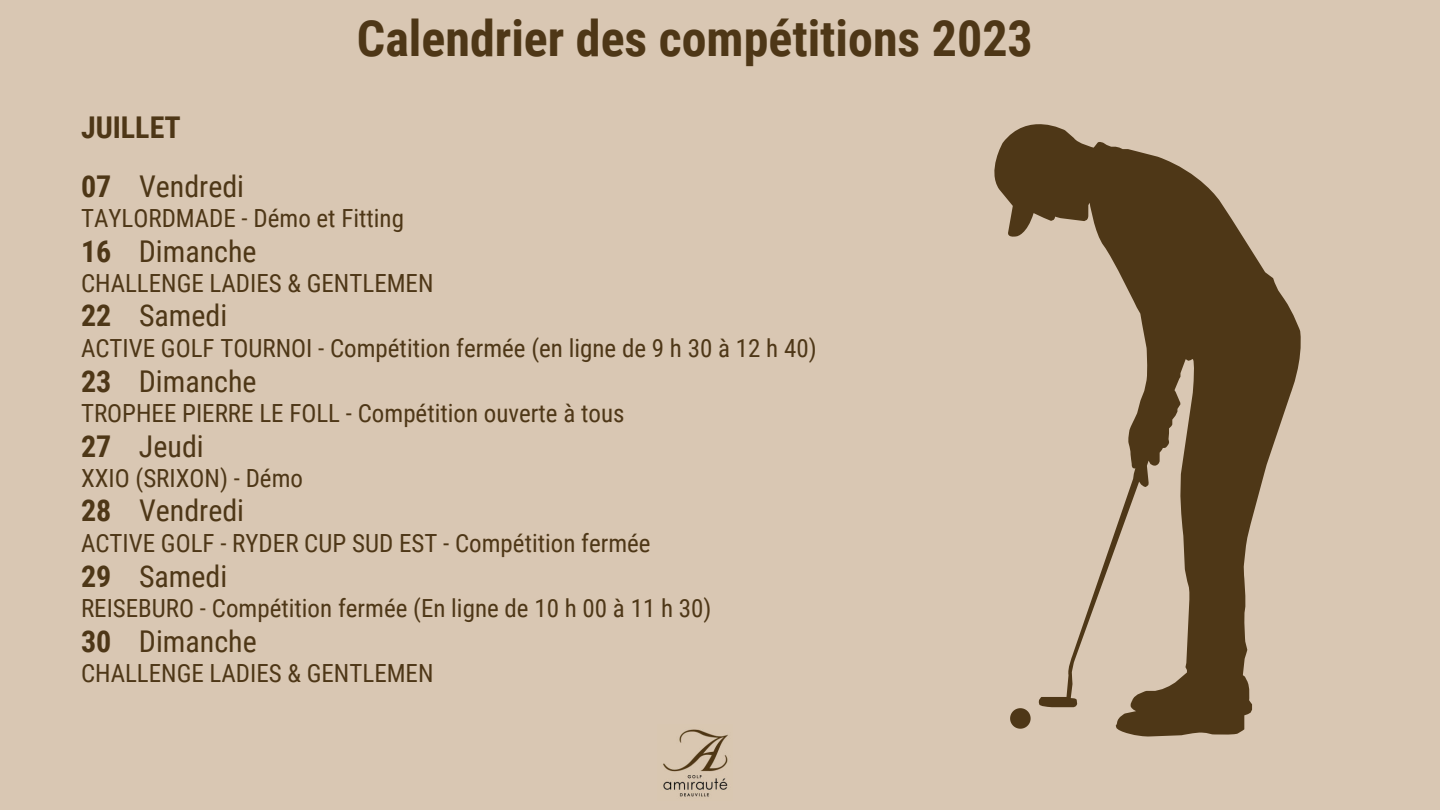
<style>
.page{position:relative;width:1440px;height:810px;background:#d9c7b3}
.page>*{position:absolute;margin:0;border:0;box-sizing:border-box;transform-origin:0 0}
.t1{font:700 50px "Roboto Condensed";color:#4e3717}
.t2{font:30px "Roboto Condensed";color:#4e3717}
.t3{font:700 30px/58.7px "Roboto Condensed";color:#4e3717}
.t4{font:25px "Roboto Condensed";color:#4e3717}
.s1{font-weight:400}
.s2{font-weight:700}
</style>
<div class="page">
<img style="left:663px;top:729px;width:65px;height:68px">
<svg style="left:994px;top:124px;width:307px;height:613px"></svg>
<svg style="left:1010px;top:708px;width:21px;height:21px"></svg>
<h1 class="t1" style="left:357px;top:3px;width:677px">Calendrier des compétitions 2023</h1>
<p class="t3" style="left:81px;top:97px;width:165px">JUILLET<br>07 <span class="s1">Vendredi</span></p>
<p class="t4" style="left:81px;top:201px;width:325px">TAYLORDMADE - Démo et Fitting</p>
<p class="t2" style="left:81px;top:230px;width:177px"><span class="s2">16</span> Dimanche</p>
<p class="t4" style="left:81px;top:265px;width:354px">CHALLENGE LADIES &amp; GENTLEMEN</p>
<p class="t2" style="left:81px;top:295px;width:148px"><span class="s2">22</span> Samedi</p>
<p class="t4" style="left:81px;top:331px;width:737px">ACTIVE GOLF TOURNOI - Compétition fermée (en ligne de 9 h 30 à 12 h 40)</p>
<p class="t2" style="left:81px;top:360px;width:177px"><span class="s2">23</span> Dimanche</p>
<p class="t4" style="left:81px;top:396px;width:545px">TROPHEE PIERRE LE FOLL - Compétition ouverte à tous</p>
<p class="t2" style="left:81px;top:425px;width:124px"><span class="s2">27</span> Jeudi</p>
<p class="t4" style="left:81px;top:460px;width:224px">XXIO (SRIXON) - Démo</p>
<p class="t2" style="left:81px;top:490px;width:165px"><span class="s2">28</span> Vendredi</p>
<p class="t4" style="left:81px;top:526px;width:571px">ACTIVE GOLF - RYDER CUP SUD EST - Compétition fermée</p>
<p class="t2" style="left:81px;top:555px;width:148px"><span class="s2">29</span> Samedi</p>
<p class="t4" style="left:81px;top:591px;width:632px">REISEBURO - Compétition fermée (En ligne de 10 h 00 à 11 h 30)</p>
<p class="t2" style="left:81px;top:620px;width:177px"><span class="s2">30</span> Dimanche</p>
<p class="t4" style="left:81px;top:655px;width:354px">CHALLENGE LADIES &amp; GENTLEMEN</p>
</div>
